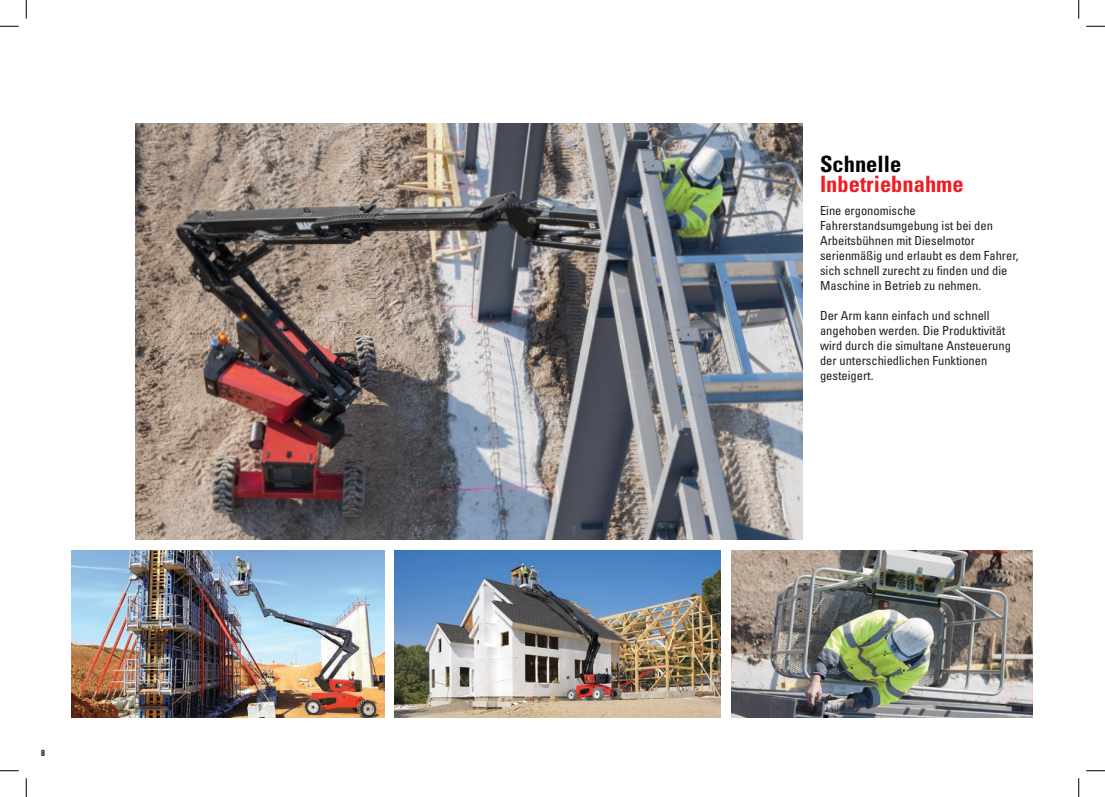
<style>
.page{position:relative;width:1105px;height:797px;background:#fff}
.page>*{position:absolute;margin:0;border:0;box-sizing:border-box;transform-origin:0 0}
.t1{font:22.5px "Univers LTCYR 67 Bold Cond";color:#ee1d23}
.t2{font:22.5px "Univers LTCYR 67 Bold Cond";color:#000}
.t3{font:condensed 12.5px/15px "Univers LTCYR 57";color:#231f20}
.t4{font:8.75px "Univers LTCYR 67 Bold Cond";color:#231f20}
</style>
<div class="page">
<img style="left:136px;top:124px;width:666px;height:415px">
<img style="left:395px;top:550px;width:326px;height:167px">
<img style="left:72px;top:550px;width:312px;height:167px">
<img style="left:731px;top:550px;width:302px;height:167px">
<svg style="left:0;top:25px;width:19px;height:2px"></svg>
<svg style="left:1086px;top:25px;width:19px;height:2px"></svg>
<svg style="left:0;top:770px;width:19px;height:1px"></svg>
<svg style="left:1086px;top:770px;width:19px;height:1px"></svg>
<svg style="left:25px;top:0;width:2px;height:19px"></svg>
<svg style="left:25px;top:778px;width:2px;height:19px"></svg>
<svg style="left:1078px;top:0;width:1px;height:19px"></svg>
<svg style="left:1078px;top:778px;width:1px;height:19px"></svg>
<p class="t4" style="left:41px;top:747px;width:5px">8</p>
<h1 class="t2" style="left:820px;top:151px;width:83px">Schnelle</h1>
<h1 class="t1" style="left:820px;top:171px;width:145px">Inbetriebnahme</h1>
<p class="t3" style="left:820px;top:202px;width:200px">Eine ergonomische<br>Fahrerstandsumgebung ist bei den<br>Arbeitsbühnen mit Dieselmotor serienmäßig und erlaubt es dem Fahrer, sich schnell zurecht zu finden und die<br>Maschine in Betrieb zu nehmen.</p>
<p class="t3" style="left:820px;top:307px;width:192px">Der Arm kann einfach und schnell angehoben werden. Die Produktivität wird durch die simultane Ansteuerung der unterschiedlichen Funktionen gesteigert.</p>
</div>
